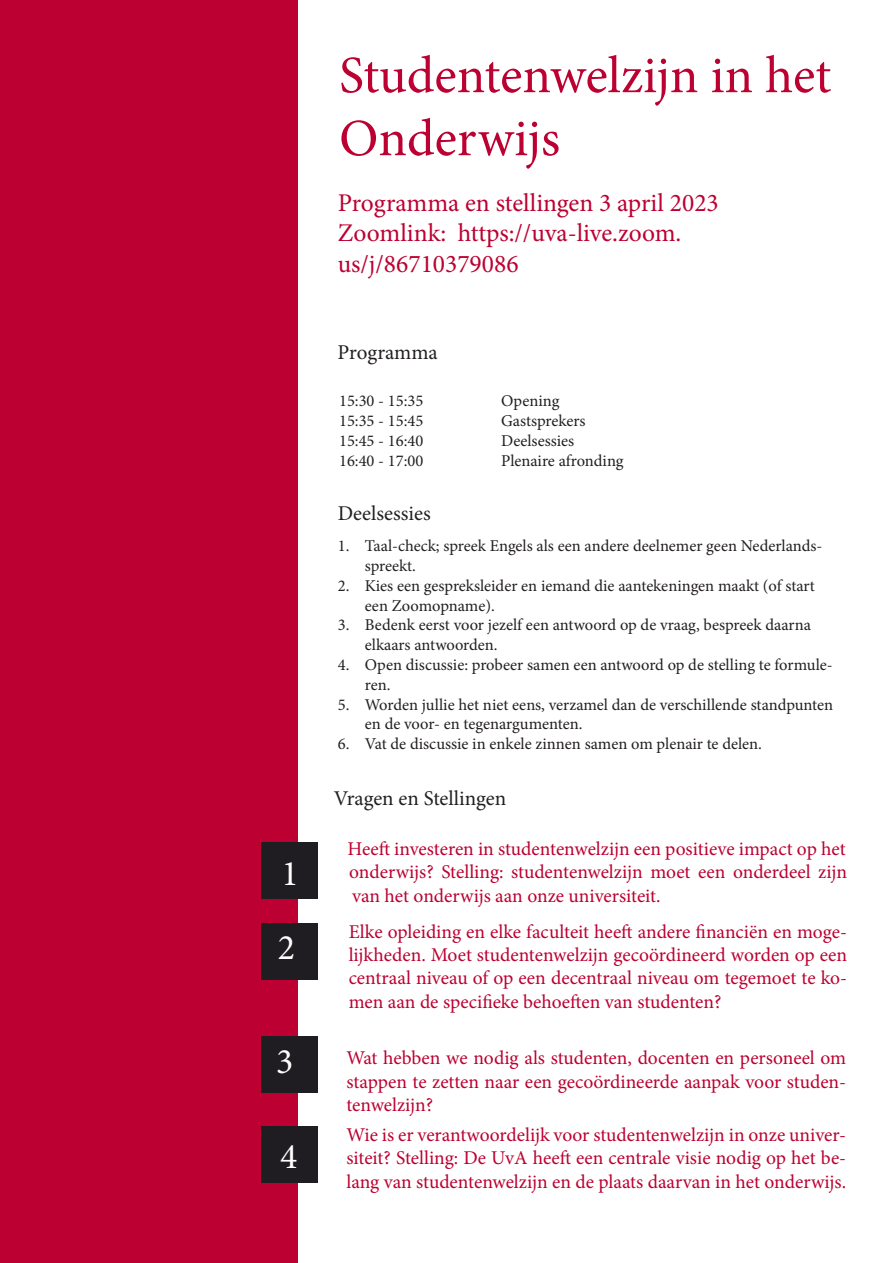
<style>
.page{position:relative;width:893px;height:1263px;background:#fff}
.page>*{position:absolute;margin:0;border:0;box-sizing:border-box;transform-origin:0 0}
.t1{font:52.5px/63px "Minion Pro";color:#bc0031}
.t2{font:36px "Minion Pro";color:#fff}
.t3{font:25.5px/30.6px "Minion Pro";color:#bc0031}
.t4{font:21px "Minion Pro";color:#231f20}
.t5{font:19.5px/23.4px "Minion Pro";color:#bc0031;text-align:justify}
.t6{font:16.5px/19.8px "Minion Pro";color:#231f20}
</style>
<div class="page">
<div style="left:0;top:0;width:298px;height:1263px;background:#bc0031"></div>
<div style="left:261px;top:843px;width:56px;height:56px;background:#1f1d21"></div>
<div style="left:261px;top:923px;width:56px;height:56px;background:#1f1d21"></div>
<div style="left:261px;top:1036px;width:56px;height:56px;background:#1f1d21"></div>
<div style="left:261px;top:1127px;width:56px;height:56px;background:#1f1d21"></div>
<p class="t2" style="left:282px;top:849px;width:19px">1</p>
<p class="t2" style="left:278px;top:923px;width:19px">2</p>
<p class="t2" style="left:276px;top:1037px;width:19px">3</p>
<p class="t2" style="left:280px;top:1132px;width:19px">4</p>
<p class="t1" style="left:339px;top:44px;width:494px">Studentenwelzijn in het<br>Onderwijs</p>
<p class="t3" style="left:338px;top:188px;width:383px">Programma en stellingen 3 april 2023</p>
<p class="t3" style="left:338px;top:218px;width:345px">Zoomlink: https://uva-live.zoom. us/j/86710379086</p>
<p class="t4" style="left:338px;top:338px;width:102px">Programma</p>
<p class="t6" style="left:339px;top:391px;width:86px">15:30 - 15:35</p>
<p class="t6" style="left:501px;top:391px;width:60px">Opening</p>
<p class="t6" style="left:339px;top:411px;width:86px">15:35 - 15:45</p>
<p class="t6" style="left:501px;top:411px;width:86px">Gastsprekers</p>
<p class="t6" style="left:339px;top:431px;width:86px">15:45 - 16:40</p>
<p class="t6" style="left:501px;top:431px;width:75px">Deelsessies</p>
<p class="t6" style="left:339px;top:451px;width:86px">16:40 - 17:00</p>
<p class="t6" style="left:501px;top:451px;width:124px">Plenaire afronding</p>
<p class="t4" style="left:338px;top:499px;width:95px">Deelsessies</p>
<p class="t6" style="left:365px;top:536px;width:459px;text-indent:-27px">1. Taal-check; spreek Engels als een andere deelnemer geen Nederlands&shy;spreekt.</p>
<p class="t6" style="left:365px;top:576px;width:451px;text-indent:-27px">2. Kies een gespreksleider en iemand die aantekeningen maakt (of start een Zoomopname).</p>
<p class="t6" style="left:365px;top:615px;width:448px;text-indent:-27px">3. Bedenk eerst voor jezelf een antwoord op de vraag, bespreek daarna elkaars antwoorden.</p>
<p class="t6" style="left:365px;top:655px;width:469px;text-indent:-27px">4. Open discussie: probeer samen een antwoord op de stelling te formule&shy;ren.</p>
<p class="t6" style="left:365px;top:694px;width:470px;text-indent:-27px">5. Worden jullie het niet eens, verzamel dan de verschillende standpunten en de voor- en tegenargumenten.</p>
<p class="t6" style="left:338px;top:734px;width:426px">6. Vat de discussie in enkele zinnen samen om plenair te delen.</p>
<p class="t4" style="left:334px;top:784px;width:174px">Vragen en Stellingen</p>
<p class="t5" style="left:348px;top:837px;width:501px">Heeft investeren in studentenwelzijn een positieve impact op het onderwijs? Stelling: studentenwelzijn moet een onderdeel zijn van het onderwijs aan onze universiteit.</p>
<p class="t5" style="left:349px;top:920px;width:500px">Elke opleiding en elke faculteit heeft andere financiën en moge&shy;lijkheden. Moet studentenwelzijn gecoördineerd worden op een centraal niveau of op een decentraal niveau om tegemoet te ko&shy;men aan de specifieke behoeften van studenten?</p>
<p class="t5" style="left:346px;top:1046px;width:501px">Wat hebben we nodig als studenten, docenten en personeel om stappen te zetten naar een gecoördineerde aanpak voor studen&shy;tenwelzijn?</p>
<p class="t5" style="left:346px;top:1123px;width:501px">Wie is er verantwoordelijk voor studentenwelzijn in onze univer&shy;siteit? Stelling: De UvA heeft een centrale visie nodig op het be&shy;lang van studentenwelzijn en de plaats daarvan in het onderwijs.</p>
</div>
